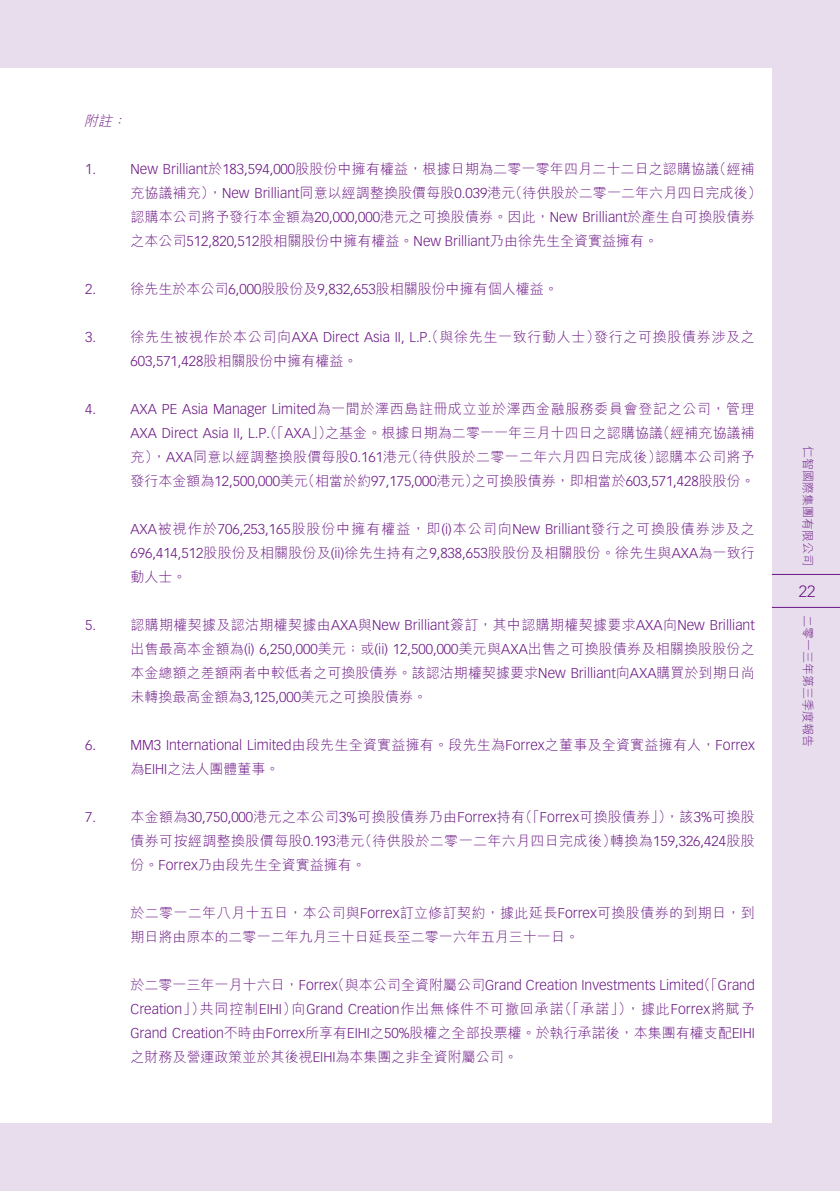
<style>
.page{position:relative;width:840px;height:1191px;background:#fff}
.page>*{position:absolute;margin:0;border:0;box-sizing:border-box;transform-origin:0 0}
.t1{font:300 16px "Vectora LT Std";color:#6c1684}
.t2{font:14px/24px "M Hei HK Light E Ten B5 H";letter-spacing:.005em;color:#6c1684}
.t3{font:300 14px/24px "Vectora LT Std";color:#6c1684;text-align:justify}
.t4{font:14px "M Hei HK Light E Ten B5 H";letter-spacing:.045em;color:#6c1684}
.t5{font:italic 14px "M Hei HK Light E Ten B5 H";color:#6c1684}
.t6{font:12px "M Hei HK Light E Ten B5 H";color:#6c1684}
.s1{font-family:"Vectora LT Std";font-weight:300}
.s2{font-family:"M Hei HK Light E Ten B5 H";font-weight:400}
</style>
<div class="page">
<div style="left:0;top:0;width:839px;height:1191px;background:#e7dded"></div>
<div style="left:0;top:68px;width:771px;height:1055px;background:#fff"></div>
<hr style="left:771px;top:574px;width:68px;height:1px;background:#6c1684">
<hr style="left:771px;top:607px;width:68px;height:1px;background:#6c1684">
<p class="t5" style="left:84px;top:115px;width:47px">附註：</p>
<p class="t3" style="left:85px;top:158px;width:12px">1.</p>
<p class="t2" style="left:130px;top:159px;width:632px"><span class="s1">New Brilliant</span>於<span class="s1">183,594,000</span>股股份中擁有權益，根據日期為二零一零年四月二十二日之認購協議（經補充協議補充），<span class="s1">New Brilliant</span>同意以經調整換股價每股<span class="s1">0.039</span>港元（待供股於二零一二年六月四日完成後）認購本公司將予發行本金額為<span class="s1">20,000,000</span>港元之可換股債券。因此，<span class="s1">New Brilliant</span>於產生自可換股債券之本公司<span class="s1">512,820,512</span>股相關股份中擁有權益。<span class="s1">New Brilliant</span>乃由徐先生全資實益擁有。</p>
<p class="t3" style="left:85px;top:278px;width:12px">2.</p>
<p class="t2" style="left:130px;top:279px;width:428px">徐先生於本公司<span class="s1">6,000</span>股股份及<span class="s1">9,832,653</span>股相關股份中擁有個人權益。</p>
<p class="t3" style="left:85px;top:326px;width:12px">3.</p>
<p class="t4" style="left:130px;top:331px;width:625px">徐先生被視作於本公司向<span class="s1">AXA Direct Asia II, L.P.</span>（與徐先生一致行動人士）發行之可換股債券涉及之</p>
<p class="t3" style="left:130px;top:350px;width:228px">603,571,428<span class="s2">股相關股份中擁有權益。</span></p>
<p class="t3" style="left:85px;top:398px;width:12px">4.</p>
<p class="t2" style="left:130px;top:399px;width:625px;text-align:justify"><span class="s1">AXA PE Asia Manager Limited</span>為一間於澤西島註冊成立並於澤西金融服務委員會登記之公司，管理<span class="s1">AXA Direct Asia II, L.P.</span>（「<span class="s1">AXA</span>」）之基金。根據日期為二零一一年三月十四日之認購協議（經補充協議補充），<span class="s1">AXA</span>同意以經調整換股價每股<span class="s1">0.161</span>港元（待供股於二零一二年六月四日完成後）認購本公司將予發行本金額為<span class="s1">12,500,000</span>美元（相當於約<span class="s1">97,175,000</span>港元）之可換股債券，即相當於<span class="s1">603,571,428</span>股股份。</p>
<p class="t3" style="left:130px;top:518px;width:625px">AXA<span class="s2">被視作於</span>706,253,165<span class="s2">股股份中擁有權益，即</span>(i)<span class="s2">本公司向</span>New Brilliant<span class="s2">發行之可換股債券涉及之</span></p>
<p class="t2" style="left:130px;top:543px;width:625px"><span class="s1">696,414,512</span>股股份及相關股份及<span class="s1">(ii)</span>徐先生持有之<span class="s1">9,838,653</span>股股份及相關股份。徐先生與<span class="s1">AXA</span>為一致行動人士。</p>
<p class="t3" style="left:85px;top:614px;width:12px">5.</p>
<p class="t3" style="left:130px;top:614px;width:625px"><span class="s2">認購期權契據及認沽期權契據由</span>AXA<span class="s2">與</span>New Brilliant<span class="s2">簽訂，其中認購期權契據要求</span>AXA<span class="s2">向</span>New Brilliant</p>
<p class="t2" style="left:130px;top:639px;width:625px;text-align:justify">出售最高本金額為<span class="s1">(i) 6,250,000</span>美元；或<span class="s1">(ii) 12,500,000</span>美元與<span class="s1">AXA</span>出售之可換股債券及相關換股股份之本金總額之差額兩者中較低者之可換股債券。該認沽期權契據要求<span class="s1">New Brilliant</span>向<span class="s1">AXA</span>購買於到期日尚未轉換最高金額為<span class="s1">3,125,000</span>美元之可換股債券。</p>
<p class="t3" style="left:85px;top:734px;width:12px">6.</p>
<p class="t3" style="left:130px;top:734px;width:625px">MM3 International Limited<span class="s2">由段先生全資實益擁有。段先生為</span>Forrex<span class="s2">之董事及全資實益擁有人，</span>Forrex</p>
<p class="t2" style="left:130px;top:759px;width:150px">為<span class="s1">EIHI</span>之法人團體董事。</p>
<p class="t3" style="left:85px;top:806px;width:12px">7.</p>
<p class="t2" style="left:130px;top:807px;width:625px;text-align:justify">本金額為<span class="s1">30,750,000</span>港元之本公司<span class="s1">3%</span>可換股債券乃由<span class="s1">Forrex</span>持有（「<span class="s1">Forrex</span>可換股債券」），該<span class="s1">3%</span>可換股債券可按經調整換股價每股<span class="s1">0.193</span>港元（待供股於二零一二年六月四日完成後）轉換為<span class="s1">159,326,424</span>股股份。<span class="s1">Forrex</span>乃由段先生全資實益擁有。</p>
<p class="t2" style="left:130px;top:903px;width:625px">於二零一二年八月十五日，本公司與<span class="s1">Forrex</span>訂立修訂契約，據此延長<span class="s1">Forrex</span>可換股債券的到期日，到期日將由原本的二零一二年九月三十日延長至二零一六年五月三十一日。</p>
<p class="t3" style="left:130px;top:974px;width:625px"><span class="s2">於二零一三年一月十六日，</span>Forrex<span class="s2">（與本公司全資附屬公司</span>Grand Creation Investments Limited<span class="s2">（「</span>Grand Creation<span class="s2">」）共同控制</span>EIHI<span class="s2">）向</span>Grand Creation<span class="s2">作出無條件不可撤回承諾（「承諾」），據此</span>Forrex<span class="s2">將賦予</span>Grand Creation<span class="s2">不時由</span>Forrex<span class="s2">所享有</span>EIHI<span class="s2">之</span>50%<span class="s2">股權之全部投票權。於執行承諾後，本集團有權支配</span>EIHI</p>
<p class="t2" style="left:130px;top:1047px;width:388px">之財務及營運政策並於其後視<span class="s1">EIHI</span>為本集團之非全資附屬公司。</p>
<p class="t6" style="left:812px;top:446px;width:121px;rotate:90deg">仁智國際集團有限公司</p>
<p class="t1" style="left:798px;top:583px;width:18px">22</p>
<p class="t6" style="left:812px;top:615px;width:134px;rotate:90deg">二零一三年第三季度報告</p>
</div>
